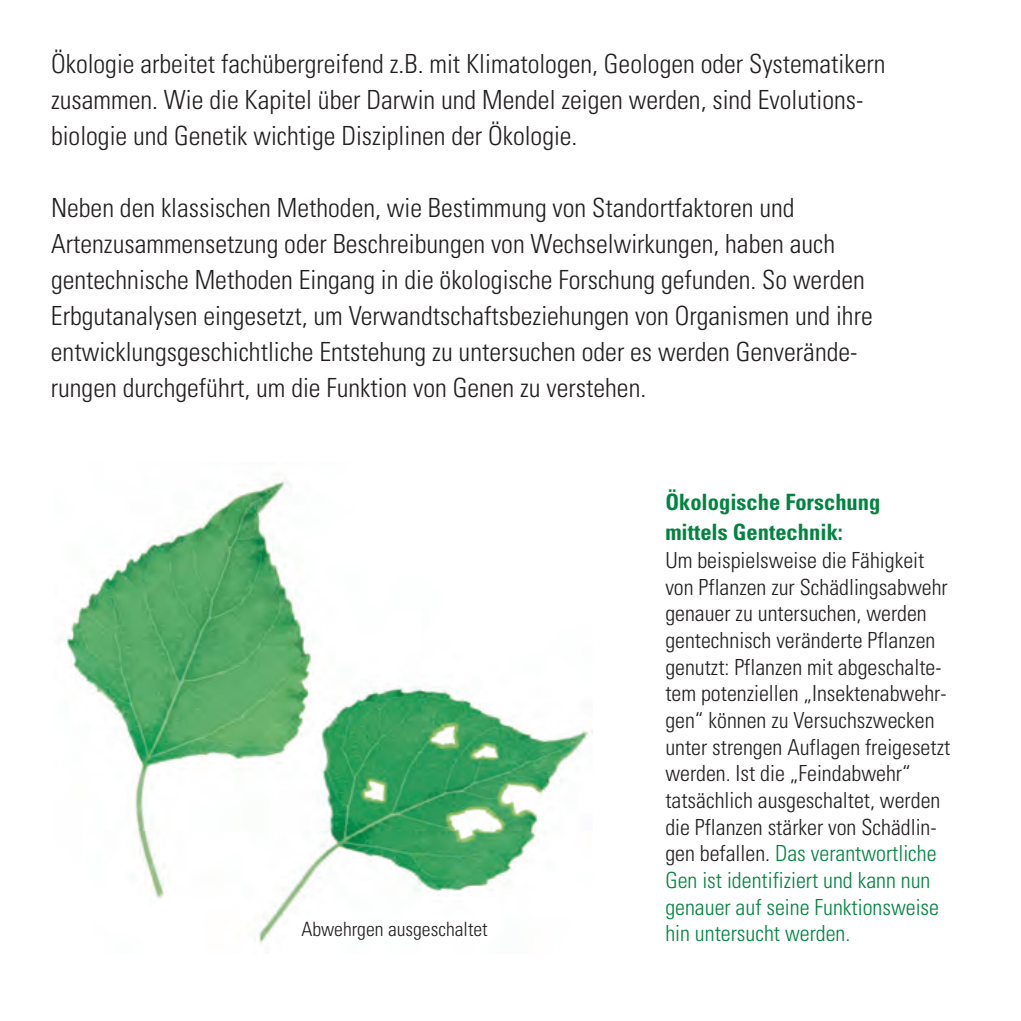
<style>
.page{position:relative;width:1021px;height:1021px;background:#fff}
.page>*{position:absolute;margin:0;border:0;box-sizing:border-box;transform-origin:0 0}
.t1{font:300 condensed 26.4px/36px "Univers";color:#231f20}
.t2{font:700 condensed 22.5px/29.7px "Univers";color:#00843f}
.t3{font:300 condensed 22.2px/26.7px "Univers";color:#231f20}
.t4{font:300 condensed 19.8px "Univers";color:#231f20}
.s1{color:#00843f}
</style>
<div class="page">
<img style="left:60px;top:474px;width:532px;height:471px">
<p class="t1" style="left:51px;top:48px;width:836px">Ökologie arbeitet fachübergreifend z.B. mit Klimatologen, Geologen oder Systematikern zusammen. Wie die Kapitel über Darwin und Mendel zeigen werden, sind Evolutions - biologie und Genetik wichtige Disziplinen der Ökologie.</p>
<p class="t1" style="left:51px;top:192px;width:823px">Neben den klassischen Methoden, wie Bestimmung von Standortfaktoren und<br>Arten zusammensetzung oder Beschreibungen von Wechselwirkungen, haben auch gentechnische Methoden Eingang in die ökologische Forschung gefunden. So werden Erbgutanalysen eingesetzt, um Verwandtschafts beziehungen von Organismen und ihre entwicklungsgeschichtliche Entstehung zu untersuchen oder es werden Genverände - rungen durchgeführt, um die Funktion von Genen zu verstehen.</p>
<p class="t4" style="left:301px;top:921px;width:188px">Abwehrgen ausgeschaltet</p>
<p class="t2" style="left:665px;top:488px;width:216px">Ökologische Forschung mittels Gentechnik:</p>
<p class="t3" style="left:665px;top:549px;width:286px">Um beispielsweise die Fähigkeit von Pflanzen zur Schädlingsabwehr genauer zu untersuchen, werden gentechnisch veränderte Pflanzen genutzt: Pflanzen mit abgeschalte&shy;tem potenziellen „Insektenabwehr&shy;gen“ können zu Versuchszwecken unter strengen Auflagen freigesetzt werden. Ist die „Feindabwehr“ tatsächlich ausgeschaltet, werden die Pflanzen stärker von Schädlin&shy;gen befallen. <span class="s1">Das verantwortliche Gen ist identifiziert und kann nun genauer auf seine Funktionsweise hin untersucht werden.</span></p>
</div>
